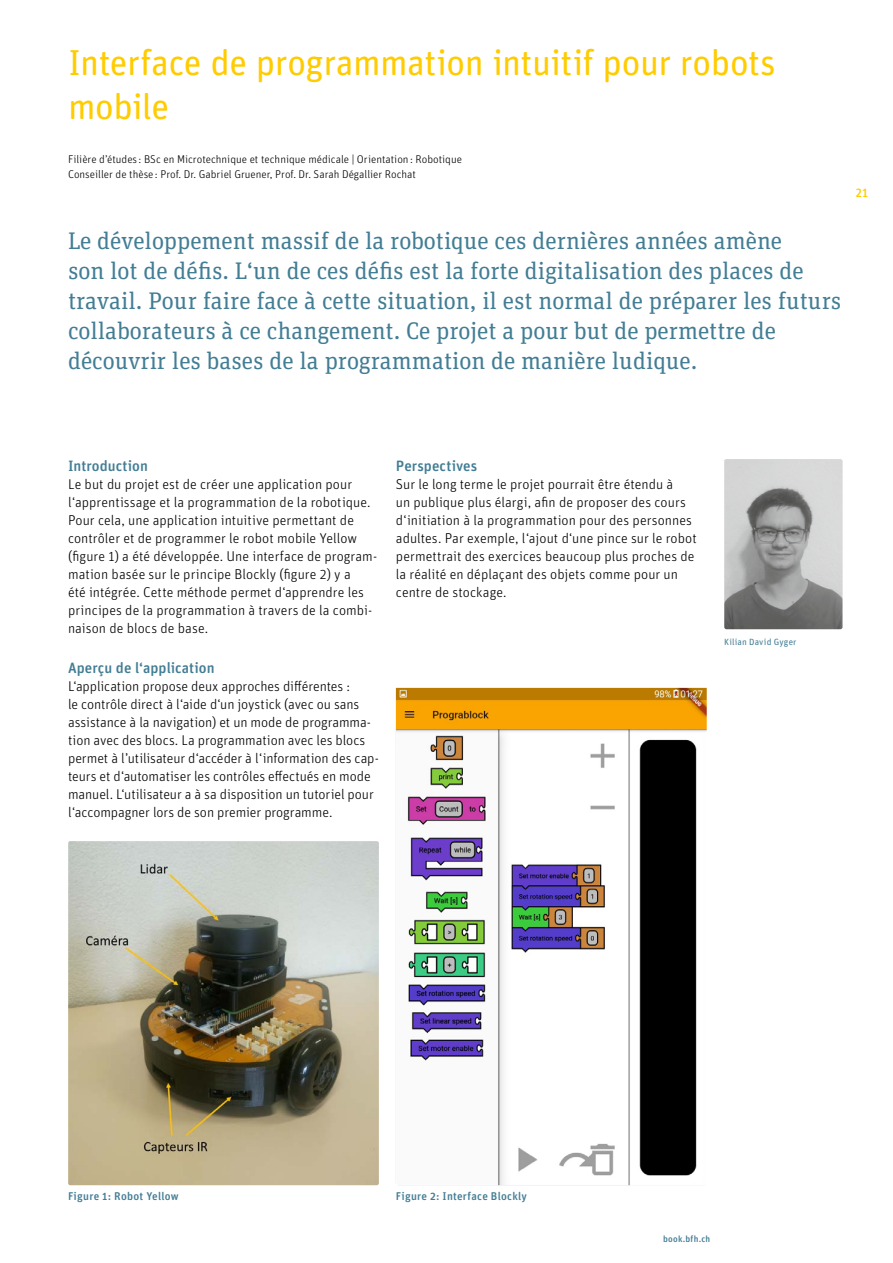
<style>
.page{position:relative;width:893px;height:1263px;background:#fff}
.page>*{position:absolute;margin:0;border:0;box-sizing:border-box;transform-origin:0 0}
.t1{font:36px/43.5px "Unit Rounded Pro";letter-spacing:-.015em;color:#fc0}
.t2{font:24px/30px "Unit Slab Pro";color:#427d94}
.t3{font:500 15px "Unit Rounded Pro";letter-spacing:.005em;color:#427d94}
.t4{font:300 14.25px/18px "Unit Rounded Pro";color:#000}
.t5{font:500 12px "Unit Rounded Pro";color:#fc0}
.t6{font:300 11.25px/15px "Unit Rounded Pro";color:#000}
.t7{font:500 11.25px "Unit Rounded Pro";letter-spacing:.02em;color:#427d94}
.t8{font:9px "Unit Rounded Pro";letter-spacing:.015em;color:#427d94}
.t9{font:500 9px "Unit Rounded Pro";letter-spacing:.025em;color:#427d94}
</style>
<div class="page">
<img style="left:724px;top:459px;width:118px;height:170px">
<img style="left:68px;top:841px;width:311px;height:344px">
<img style="left:396px;top:688px;width:311px;height:497px">
<h1 class="t1" style="left:68px;top:39px;width:709px">Interface de programmation intuitif pour robots mobile</h1>
<p class="t6" style="left:68px;top:151px;width:395px">Filière d’études : BSc en Microtechnique et technique médicale | Orientation: Robotique<br>Conseiller de thèse : Prof. Dr. Gabriel Gruener, Prof. Dr. Sarah Dégallier Rochat</p>
<p class="t2" style="left:68px;top:225px;width:775px">Le développement massif de la robotique ces dernières années amène<br>son lot de défis. L‘un de ces défis est la forte digitalisation des places de travail. Pour faire face à cette situation, il est normal de préparer les futurs collaborateurs à ce changement. Ce projet a pour but de permettre de découvrir les bases de la programmation de manière ludique.</p>
<p class="t5" style="left:855px;top:184px;width:15px">21</p>
<p class="t3" style="left:68px;top:455px;width:81px">Introduction</p>
<p class="t4" style="left:68px;top:475px;width:311px">Le but du projet est de créer une application pour l‘apprentissage et la programmation de la robotique.<br>Pour cela, une application intuitive permettant de contrôler et de programmer le robot mobile Yellow (figure 1) a été développée. Une interface de program&shy;mation basée sur le principe Blockly (figure 2) y a<br>été intégrée. Cette méthode permet d‘apprendre les principes de la programmation à travers de la combi&shy;naison de blocs de base.</p>
<p class="t3" style="left:68px;top:657px;width:148px">Aperçu de l‘application</p>
<p class="t4" style="left:68px;top:676px;width:312px">L‘application propose deux approches différentes :<br>le contrôle direct à l‘aide d‘un joystick (avec ou sans assistance à la navigation) et un mode de programma&shy;tion avec des blocs. La programmation avec les blocs permet à l’utilisateur d‘accéder à l‘information des cap&shy;teurs et d‘automatiser les contrôles effectués en mode manuel. L‘utilisateur a à sa disposition un tutoriel pour l‘accompagner lors de son premier programme.</p>
<p class="t3" style="left:396px;top:455px;width:83px">Perspectives</p>
<p class="t4" style="left:396px;top:475px;width:302px">Sur le long terme le projet pourrait être étendu à<br>un publique plus élargi, afin de proposer des cours d‘initiation à la programmation pour des personnes adultes. Par exemple, l‘ajout d‘une pince sur le robot permettrait des exercices beaucoup plus proches de la réalité en déplaçant des objets comme pour un centre de stockage.</p>
<p class="t8" style="left:724px;top:635px;width:74px">Kilian David Gyger</p>
<p class="t7" style="left:68px;top:1188px;width:112px">Figure 1: Robot Yellow</p>
<p class="t7" style="left:396px;top:1188px;width:133px">Figure 2: Interface Blockly</p>
<p class="t9" style="left:663px;top:1232px;width:48px">book.bfh.ch</p>
</div>
